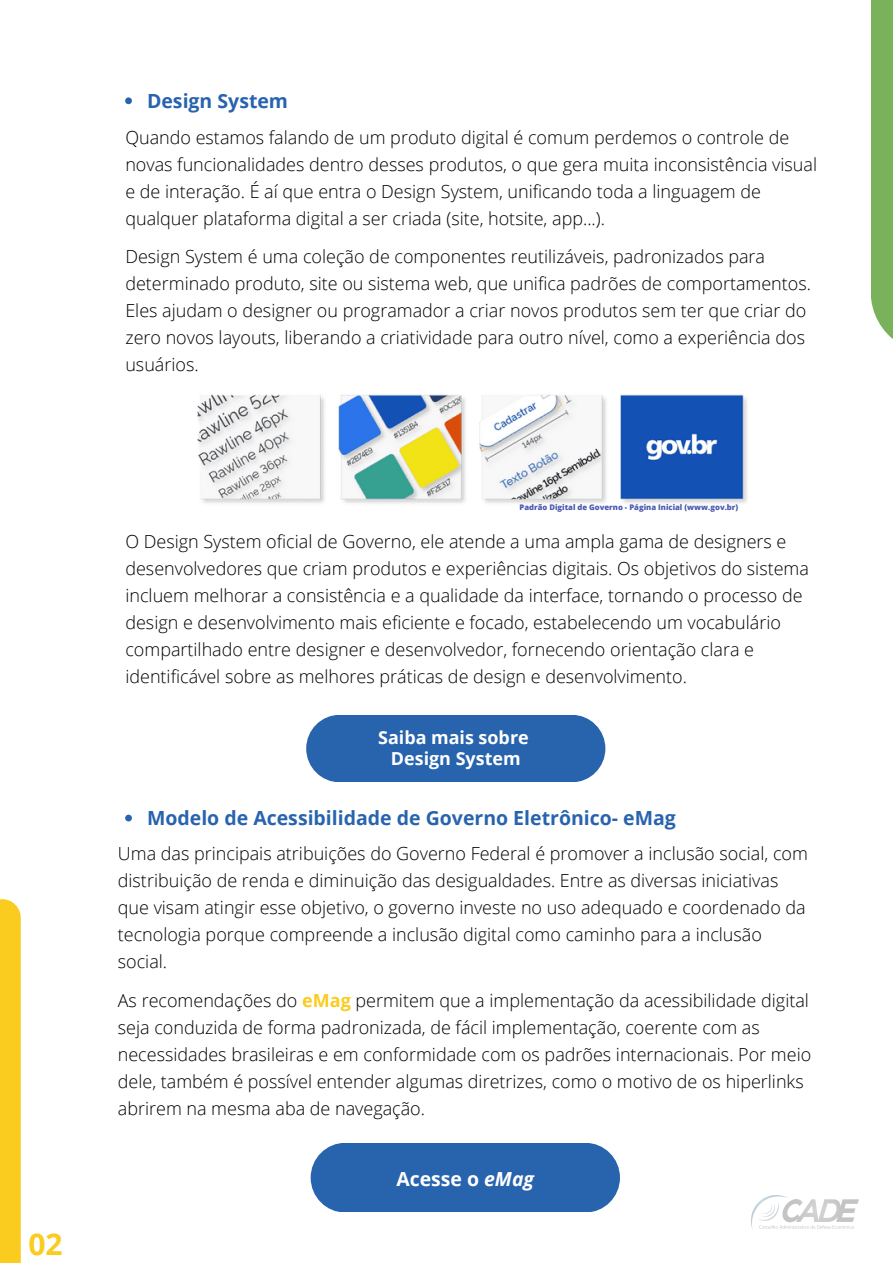
<style>
.page{position:relative;width:893px;height:1264px;background:#fff}
.page>*{position:absolute;margin:0;border:0;box-sizing:border-box;transform-origin:0 0}
.t1{font:700 30px "Open Sans";color:#facc1f}
.t2{font:700 19.5px "Open Sans";color:#2864ae}
.t3{font:700 19.35px "Open Sans";color:#fff}
.t4{font:300 18px/27px "Open Sans";color:#000}
.t5{font:700 17.85px/21.3px "Open Sans";color:#fff;text-align:center}
.t6{font:800 7.65px "Open Sans";color:#4958b0}
.s1{font-weight:700;color:#facc1f}
.s2{font-style:italic}
</style>
<div class="page">
<img style="left:751px;top:1195px;width:107px;height:33px">
<svg style="left:125px;top:97px;width:7px;height:7px"></svg>
<div style="left:306px;top:715px;width:299px;height:66px;background:#2864ae;border-radius:34px"></div>
<svg style="left:125px;top:814px;width:7px;height:7px"></svg>
<div style="left:310px;top:1143px;width:310px;height:68px;background:#2864ae;border-radius:35px"></div>
<img style="left:198px;top:394px;width:549px;height:110px">
<div style="left:0;top:898px;width:21px;height:364px;background:#facc1f"></div>
<div style="left:870px;top:0;width:22px;height:378px;background:#7ab15b"></div>
<h1 class="t1" style="left:28px;top:1223px;width:36px">02</h1>
<p class="t2" style="left:147px;top:87px;width:142px">Design System</p>
<p class="t4" style="left:125px;top:123px;width:693px">Quando estamos falando de um produto digital é comum perdemos o controle de novas funcionalidades dentro desses produtos, o que gera muita inconsistência visual e de interação. É aí que entra o Design System, unificando toda a linguagem de qualquer plataforma digital a ser criada (site, hotsite, app...).</p>
<p class="t4" style="left:125px;top:242px;width:687px">Design System é uma coleção de componentes reutilizáveis, padronizados para determinado produto, site ou sistema web, que unifica padrões de comportamentos.<br>Eles ajudam o designer ou programador a criar novos produtos sem ter que criar do zero novos layouts, liberando a criatividade para outro nível, como a experiência dos usuários.</p>
<p class="t6" style="left:519px;top:502px;width:220px">Padrão Digital de Governo - Página Inicial (www.gov.br)</p>
<p class="t4" style="left:125px;top:528px;width:685px">O Design System oficial de Governo, ele atende a uma ampla gama de designers e desenvolvedores que criam produtos e experiências digitais. Os objetivos do sistema incluem melhorar a consistência e a qualidade da interface, tornando o processo de design e desenvolvimento mais eficiente e focado, estabelecendo um vocabulário compartilhado entre designer e desenvolvedor, fornecendo orientação clara e identificável sobre as melhores práticas de design e desenvolvimento.</p>
<p class="t5" style="left:378px;top:726px;width:152px">Saiba mais sobre<br>Design System</p>
<p class="t2" style="left:147px;top:804px;width:530px">Modelo de Acessibilidade de Governo Eletrônico- eMag</p>
<p class="t4" style="left:118px;top:839px;width:691px">Uma das principais atribuições do Governo Federal é promover a inclusão social, com distribuição de renda e diminuição das desigualdades. Entre as diversas iniciativas que visam atingir esse objetivo, o governo investe no uso adequado e coordenado da tecnologia porque compreende a inclusão digital como caminho para a inclusão social.</p>
<p class="t4" style="left:118px;top:986px;width:695px">As recomendações do <span class="s1">eMag</span> permitem que a implementação da acessibilidade digital seja conduzida de forma padronizada, de fácil implementação, coerente com as necessidades brasileiras e em conformidade com os padrões internacionais. Por meio dele, também é possível entender algumas diretrizes, como o motivo de os hiperlinks abrirem na mesma aba de navegação.</p>
<p class="t3" style="left:396px;top:1165px;width:139px">Acesse o <span class="s2">eMag</span></p>
</div>
